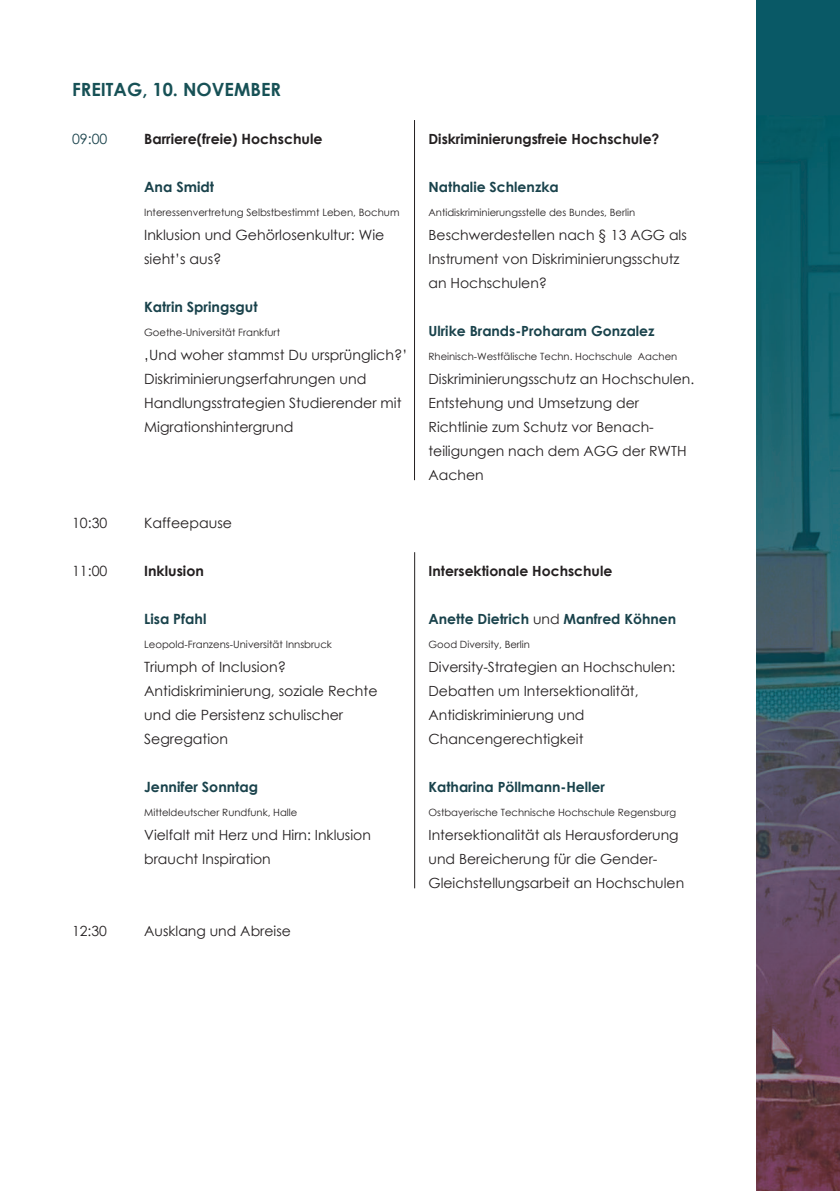
<style>
.page{position:relative;width:840px;height:1191px;background:#fff}
.page>*{position:absolute;margin:0;border:0;box-sizing:border-box;transform-origin:0 0}
.t1{font:700 18.2px "Century Gothic";color:#175156}
.t2{font:14.2px "Century Gothic";color:#231f20}
.t3{font:700 14.2px "Century Gothic";color:#19424b}
.t4{font:700 14.2px "Century Gothic";color:#231f20}
.t5{font:14.2px "Century Gothic";color:#19424b}
.t6{font:14px/24px "Century Gothic";color:#231f20}
.t7{font:700 14px "Century Gothic";color:#19424b}
.t8{font:700 14px "Century Gothic";color:#231f20}
.t9{font:10.2px "Century Gothic";color:#231f20}
.t10{font:10px "Century Gothic";color:#231f20}
.s1{font-weight:400;color:#231f20}
</style>
<div class="page">
<img style="left:756px;top:0;width:83px;height:1191px">
<hr style="left:414px;top:120px;width:1px;height:360px;background:#231f20">
<hr style="left:414px;top:552px;width:1px;height:336px;background:#231f20">
<p class="t1" style="left:72px;top:76px;width:210px">FREITAG, 10. NOVEMBER</p>
<p class="t5" style="left:72px;top:129px;width:37px">09:00</p>
<p class="t4" style="left:144px;top:128px;width:180px">Barriere(freie) Hochschule</p>
<p class="t3" style="left:144px;top:176px;width:71px">Ana Smidt</p>
<p class="t9" style="left:144px;top:205px;width:257px">Interessenvertretung Selbstbestimmt Leben, Bochum</p>
<p class="t2" style="left:144px;top:225px;width:241px">Inklusion und Gehörlosenkultur: Wie</p>
<p class="t2" style="left:144px;top:249px;width:79px">sieht’s aus?</p>
<p class="t3" style="left:144px;top:296px;width:115px">Katrin Springsgut</p>
<p class="t9" style="left:144px;top:325px;width:137px">Goethe-Universität Frankfurt</p>
<p class="t2" style="left:144px;top:345px;width:264px">‚Und woher stammst Du ursprünglich?’</p>
<p class="t2" style="left:144px;top:369px;width:224px">Diskriminierungserfahrungen und</p>
<p class="t2" style="left:144px;top:393px;width:259px">Handlungsstrategien Studierender mit</p>
<p class="t2" style="left:144px;top:417px;width:151px">Migrationshintergrund</p>
<p class="t2" style="left:72px;top:513px;width:37px">10:30</p>
<p class="t2" style="left:144px;top:513px;width:89px">Kaffeepause</p>
<p class="t2" style="left:72px;top:561px;width:37px">11:00</p>
<p class="t4" style="left:144px;top:560px;width:61px">Inklusion</p>
<p class="t3" style="left:144px;top:608px;width:64px">Lisa Pfahl</p>
<p class="t9" style="left:144px;top:637px;width:189px">Leopold-Franzens-Universität Innsbruck</p>
<p class="t2" style="left:144px;top:657px;width:143px">Triumph of Inclusion?</p>
<p class="t2" style="left:144px;top:681px;width:235px">Antidiskriminierung, soziale Rechte</p>
<p class="t2" style="left:144px;top:705px;width:200px">und die Persistenz schulischer</p>
<p class="t2" style="left:144px;top:729px;width:85px">Segregation</p>
<p class="t3" style="left:144px;top:776px;width:115px">Jennifer Sonntag</p>
<p class="t10" style="left:144px;top:805px;width:155px">Mitteldeutscher Rundfunk, Halle</p>
<p class="t6" style="left:144px;top:823px;width:228px">Vielfalt mit Herz und Hirn: Inklusion</p>
<p class="t6" style="left:144px;top:847px;width:128px">braucht Inspiration</p>
<p class="t6" style="left:72px;top:919px;width:36px">12:30</p>
<p class="t6" style="left:144px;top:919px;width:148px">Ausklang und Abreise</p>
<p class="t8" style="left:428px;top:128px;width:232px">Diskriminierungsfreie Hochschule?</p>
<p class="t7" style="left:428px;top:176px;width:132px">Nathalie Schlenzka</p>
<p class="t10" style="left:428px;top:205px;width:208px">Antidiskriminierungsstelle des Bundes, Berlin</p>
<p class="t6" style="left:428px;top:223px;width:260px">Beschwerdestellen nach § 13 AGG als<br>Instrument von Diskriminierungsschutz an Hochschulen?</p>
<p class="t7" style="left:428px;top:320px;width:227px">Ulrike Brands-Proharam Gonzalez</p>
<p class="t10" style="left:428px;top:349px;width:250px">Rheinisch-Westfälische Techn. Hochschule Aachen</p>
<p class="t6" style="left:428px;top:367px;width:267px">Diskriminierungsschutz an Hochschulen.<br>Entstehung und Umsetzung der</p>
<p class="t6" style="left:428px;top:415px;width:227px">Richtlinie zum Schutz vor Benach-</p>
<p class="t6" style="left:428px;top:439px;width:259px">teiligungen nach dem AGG der RWTH<br>Aachen</p>
<p class="t8" style="left:428px;top:560px;width:185px">Intersektionale Hochschule</p>
<p class="t7" style="left:428px;top:608px;width:249px">Anette Dietrich <span class="s1">und</span> Manfred Köhnen</p>
<p class="t10" style="left:428px;top:637px;width:103px">Good Diversity, Berlin</p>
<p class="t6" style="left:428px;top:655px;width:248px">Diversity-Strategien an Hochschulen:<br>Debatten um Intersektionalität,</p>
<p class="t6" style="left:428px;top:703px;width:157px">Antidiskriminierung und</p>
<p class="t6" style="left:428px;top:727px;width:156px">Chancengerechtigkeit</p>
<p class="t7" style="left:428px;top:776px;width:178px">Katharina Pöllmann-Heller</p>
<p class="t10" style="left:428px;top:805px;width:249px">Ostbayerische Technische Hochschule Regensburg</p>
<p class="t6" style="left:428px;top:823px;width:251px">Intersektionalität als Herausforderung und Bereicherung für die Gender-</p>
<p class="t6" style="left:428px;top:871px;width:257px">Gleichstellungsarbeit an Hochschulen</p>
</div>
